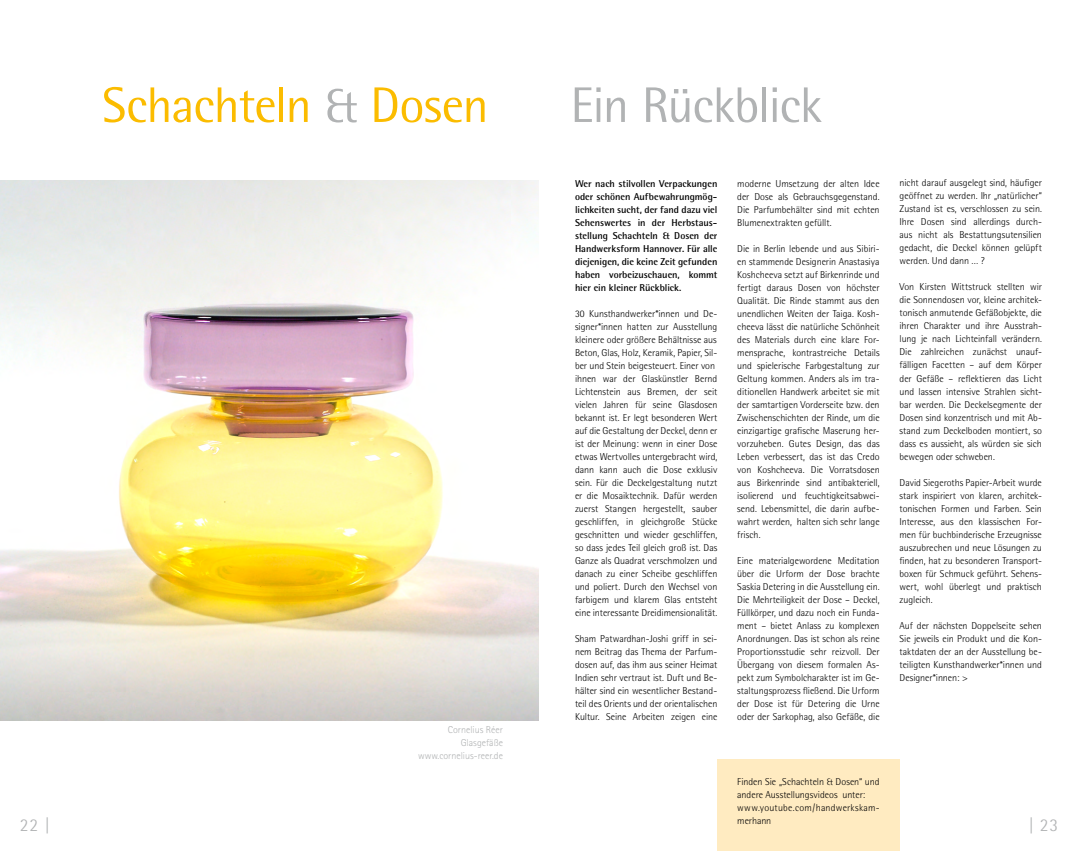
<style>
.page{position:relative;width:1078px;height:851px;background:#fff}
.page>*{position:absolute;margin:0;border:0;box-sizing:border-box;transform-origin:0 0}
.t1{font:50px "Rotis Semi Sans";letter-spacing:-.02em;color:#fbbc00}
.t2{font:50px "Rotis Semi Sans";letter-spacing:-.025em;color:#b1b3b4}
.t3{font:300 18px "Rotis Semi Sans";color:#b1b3b4}
.t4{font:300 10px/13px "Rotis Semi Sans";letter-spacing:-.005em;color:#000;text-align:justify}
.t5{font:700 10px/13px "Rotis Semi Sans";letter-spacing:-.005em;color:#000;text-align:justify}
.t6{font:300 10px/13px "Rotis Sans Serif";color:#b1b3b4;text-align:right}
.s1{color:#b1b3b4}
</style>
<div class="page">
<img style="left:0;top:180px;width:539px;height:540px">
<div style="left:717px;top:759px;width:182px;height:91px;background:#ffebc1"></div>
<h1 class="t1" style="left:102px;top:75px;width:388px">Schachteln <span class="s1">&amp;</span> Dosen</h1>
<h1 class="t2" style="left:570px;top:75px;width:253px">Ein Rückblick</h1>
<p class="t6" style="left:418px;top:723px;width:86px">Cornelius Réer<br>Glasgefäße www.cornelius-reer.de</p>
<p class="t5" style="left:575px;top:177px;width:144px">Wer nach stilvollen Verpackungen oder schönen Aufbewahrungmög&shy;lichkeiten sucht, der fand dazu viel Sehenswertes in der Herbstaus&shy;stellung Schachteln &amp; Dosen der Handwerksform Hannover. Für alle diejenigen, die keine Zeit gefunden haben vorbeizuschauen, kommt hier ein kleiner Rückblick.</p>
<p class="t4" style="left:575px;top:307px;width:144px;text-align:left">30 Kunsthandwerker*innen und De&shy;signer*innen hatten zur Ausstellung kleinere oder größere Behältnisse aus Beton, Glas, Holz, Keramik, Papier, Sil&shy;ber und Stein beigesteuert. Einer von ihnen war der Glaskünstler Bernd Lichtenstein aus Bremen, der seit vielen Jahren für seine Glasdosen bekannt ist. Er legt besonderen Wert auf die Gestaltung der Deckel, denn er ist der Meinung: wenn in einer Dose etwas Wertvolles untergebracht wird, dann kann auch die Dose exklusiv sein. Für die Deckelgestaltung nutzt er die Mosaiktechnik. Dafür werden zuerst Stangen hergestellt, sauber geschliffen, in gleichgroße Stücke geschnitten und wieder geschliffen, so dass jedes Teil gleich groß ist. Das Ganze als Quadrat verschmolzen und danach zu einer Scheibe geschliffen und poliert. Durch den Wechsel von farbigem und klarem Glas entsteht eine interessante Dreidimensionalität.</p>
<p class="t4" style="left:575px;top:632px;width:144px">Sham Patwardhan-Joshi griff in sei&shy;nem Beitrag das Thema der Parfum&shy;dosen auf, das ihm aus seiner Heimat Indien sehr vertraut ist. Duft und Be&shy;hälter sind ein wesentlicher Bestand&shy;teil des Orients und der orientalischen Kultur. Seine Arbeiten zeigen eine</p>
<p class="t4" style="left:737px;top:177px;width:144px">moderne Umsetzung der alten Idee der Dose als Gebrauchsgegenstand.<br>Die Parfumbehälter sind mit echten Blumenextrakten gefüllt.</p>
<p class="t4" style="left:737px;top:242px;width:144px">Die in Berlin lebende und aus Sibiri&shy;en stammende Designerin Anastasiya Koshcheeva setzt auf Birkenrinde und fertigt daraus Dosen von höchster Qualität. Die Rinde stammt aus den unendlichen Weiten der Taiga. Kosh&shy;cheeva lässt die natürliche Schönheit des Materials durch eine klare For&shy;mensprache, kontrastreiche Details und spielerische Farbgestaltung zur Geltung kommen. Anders als im tra&shy;ditionellen Handwerk arbeitet sie mit der samtartigen Vorderseite bzw. den Zwischenschichten der Rinde, um die einzigartige grafische Maserung her&shy;vorzuheben. Gutes Design, das das Leben verbessert, das ist das Credo von Koshcheeva. Die Vorratsdosen aus Birkenrinde sind antibakteriell, isolierend und feuchtigkeitsabwei&shy;send. Lebensmittel, die darin aufbe&shy;wahrt werden, halten sich sehr lange frisch.</p>
<p class="t4" style="left:737px;top:554px;width:144px">Eine materialgewordene Meditation über die Urform der Dose brachte Saskia Detering in die Ausstellung ein.<br>Die Mehrteiligkeit der Dose – Deckel, Füllkörper, und dazu noch ein Funda&shy;ment – bietet Anlass zu komplexen Anordnungen. Das ist schon als reine Proportionsstudie sehr reizvoll. Der Übergang von diesem formalen As&shy;pekt zum Symbolcharakter ist im Ge&shy;staltungsprozess fließend. Die Urform der Dose ist für Detering die Urne oder der Sarkophag, also Gefäße, die</p>
<p class="t4" style="left:899px;top:176px;width:144px">nicht darauf ausgelegt sind, häufiger geöffnet zu werden. Ihr „natürlicher“ Zustand ist es, verschlossen zu sein.<br>Ihre Dosen sind allerdings durch&shy;aus nicht als Bestattungsutensilien gedacht, die Deckel können gelüpft werden. Und dann … ?</p>
<p class="t4" style="left:899px;top:280px;width:144px">Von Kirsten Wittstruck stellten wir die Sonnendosen vor, kleine architek&shy;tonisch anmutende Gefäßobjekte, die ihren Charakter und ihre Ausstrah&shy;lung je nach Lichteinfall verändern.<br>Die zahlreichen zunächst unauf&shy;fälligen Facetten – auf dem Körper der Gefäße – reflektieren das Licht und lassen intensive Strahlen sicht&shy;bar werden. Die Deckelsegmente der Dosen sind konzentrisch und mit Ab&shy;stand zum Deckelboden montiert, so dass es aussieht, als würden sie sich bewegen oder schweben.</p>
<p class="t4" style="left:899px;top:475px;width:144px">David Siegeroths Papier-Arbeit wurde stark inspiriert von klaren, architek&shy;tonischen Formen und Farben. Sein Interesse, aus den klassischen For&shy;men für buchbinderische Erzeugnisse auszubrechen und neue Lösungen zu finden, hat zu besonderen Transport&shy;boxen für Schmuck geführt. Sehens&shy;wert, wohl überlegt und praktisch zugleich.</p>
<p class="t4" style="left:899px;top:618px;width:144px">Auf der nächsten Doppelseite sehen Sie jeweils ein Produkt und die Kon&shy;taktdaten der an der Ausstellung be&shy;teiligten Kunsthandwerker*innen und Designer*innen: &gt;</p>
<p class="t4" style="left:737px;top:775px;width:144px;text-align:left">Finden Sie „Schachteln &amp; Dosen“ und andere Ausstellungsvideos unter: www.youtube.com/handwerkskam&shy;merhann</p>
<h2 class="t3" style="left:20px;top:814px;width:31px">22 |</h2>
<h2 class="t3" style="left:1028px;top:814px;width:31px">| 23</h2>
</div>
